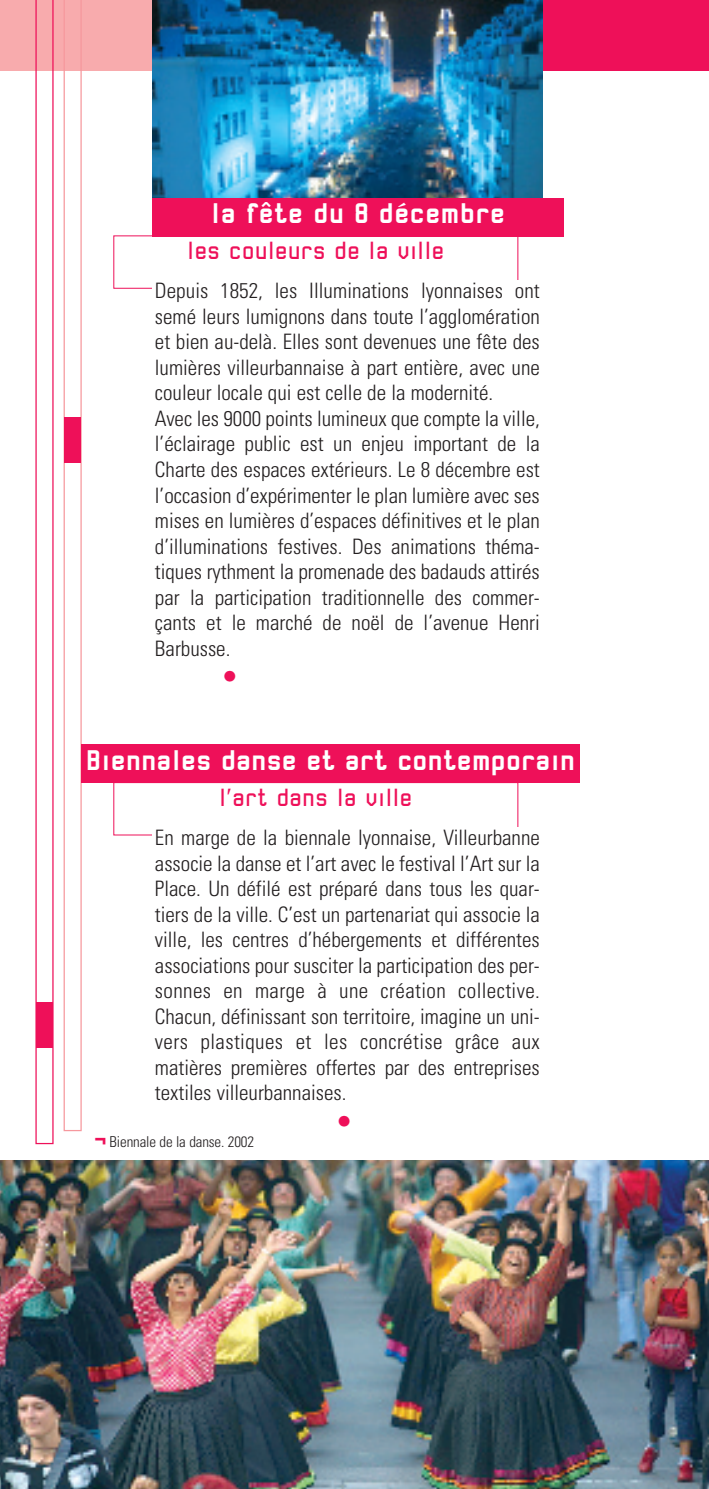
<style>
.page{position:relative;width:709px;height:1489px;background:#fff}
.page>*{position:absolute;margin:0;border:0;box-sizing:border-box;transform-origin:0 0}
.t1{font:700 30px "Robust ICG";letter-spacing:-.01em;color:#fff}
.t2{font:300 condensed 30px "Univers";color:#ee1059}
.t3{font:26.25px "Robust ICG";color:#ee1059}
.t4{font:300 condensed 21.25px/25.5px "Univers";color:#231f20}
.t5{font:300 condensed 15px "Univers";letter-spacing:-.01em;color:#231f20}
.s1{font-family:"Helvetica";font-weight:900;font-size:22.5px;color:#ee1059}
</style>
<div class="page">
<div style="left:0;top:0;width:159px;height:71px;background:#f8abad"></div>
<div style="left:539px;top:0;width:170px;height:71px;background:#ee1059"></div>
<svg style="left:35px;top:0;width:19px;height:1144px"></svg>
<svg style="left:64px;top:0;width:18px;height:1131px"></svg>
<img style="left:152px;top:0;width:390px;height:198px">
<div style="left:152px;top:198px;width:411px;height:38px;background:#ee1059"></div>
<div style="left:113px;top:235px;width:405px;height:53px;border:1px solid #ee1059"></div>
<div style="left:65px;top:417px;width:16px;height:46px;background:#ee1059"></div>
<div style="left:37px;top:1002px;width:16px;height:45px;background:#ee1059"></div>
<img style="left:0;top:1160px;width:709px;height:328px">
<div style="left:152px;top:280px;width:390px;height:450px;background:#fff"></div>
<div style="left:81px;top:744px;width:499px;height:39px;background:#ee1059"></div>
<div style="left:113px;top:782px;width:405px;height:53px;border:1px solid #ee1059"></div>
<div style="left:152px;top:827px;width:390px;height:319px;background:#fff"></div>
<h1 class="t1" style="left:211px;top:195px;width:296px">la fête du 8 décembre</h1>
<p class="t3" style="left:187px;top:234px;width:259px">les couleurs de la ville</p>
<p class="t4" style="left:155px;top:280px;width:386px">Depuis 1852, les Illuminations lyonnaises ont semé leurs lumignons dans toute l’agglomération et bien au-delà. Elles sont devenues une fête des lumières villeurbannaise à part entière, avec une couleur locale qui est celle de la modernité.<br>Avec les 9000 points lumineux que compte la ville, l’éclairage public est un enjeu important de la Charte des espaces extérieurs. Le 8 décembre est l’occasion d’expérimenter le plan lumière avec ses mises en lumières d’espaces définitives et le plan d’illuminations festives. Des animations théma&shy;tiques rythment la promenade des badauds attirés par la participation traditionnelle des commer&shy;çants et le marché de noël de l’avenue Henri Barbusse.</p>
<h1 class="t2" style="left:221px;top:665px;width:20px">•</h1>
<h1 class="t1" style="left:86px;top:742px;width:491px">Biennales danse et art contemporain</h1>
<p class="t3" style="left:219px;top:781px;width:195px">l’art dans la ville</p>
<p class="t4" style="left:155px;top:826px;width:386px;text-align:justify">En marge de la biennale lyonnaise, Villeurbanne associe la danse et l’art avec le festival l’Art sur la Place. Un défilé est préparé dans tous les quar&shy;tiers de la ville. C’est un partenariat qui associe la ville, les centres d’hébergements et différentes associations pour susciter la participation des per&shy;sonnes en marge à une création collective.<br>Chacun, définissant son territoire, imagine un uni&shy;vers plastiques et les concrétise grâce aux matières premières offertes par des entreprises textiles villeurbannaises.</p>
<h1 class="t2" style="left:335px;top:1110px;width:20px">•</h1>
<p class="t5" style="left:95px;top:1135px;width:161px"><span class="s1">¬</span> Biennale de la danse. 2002</p>
</div>
